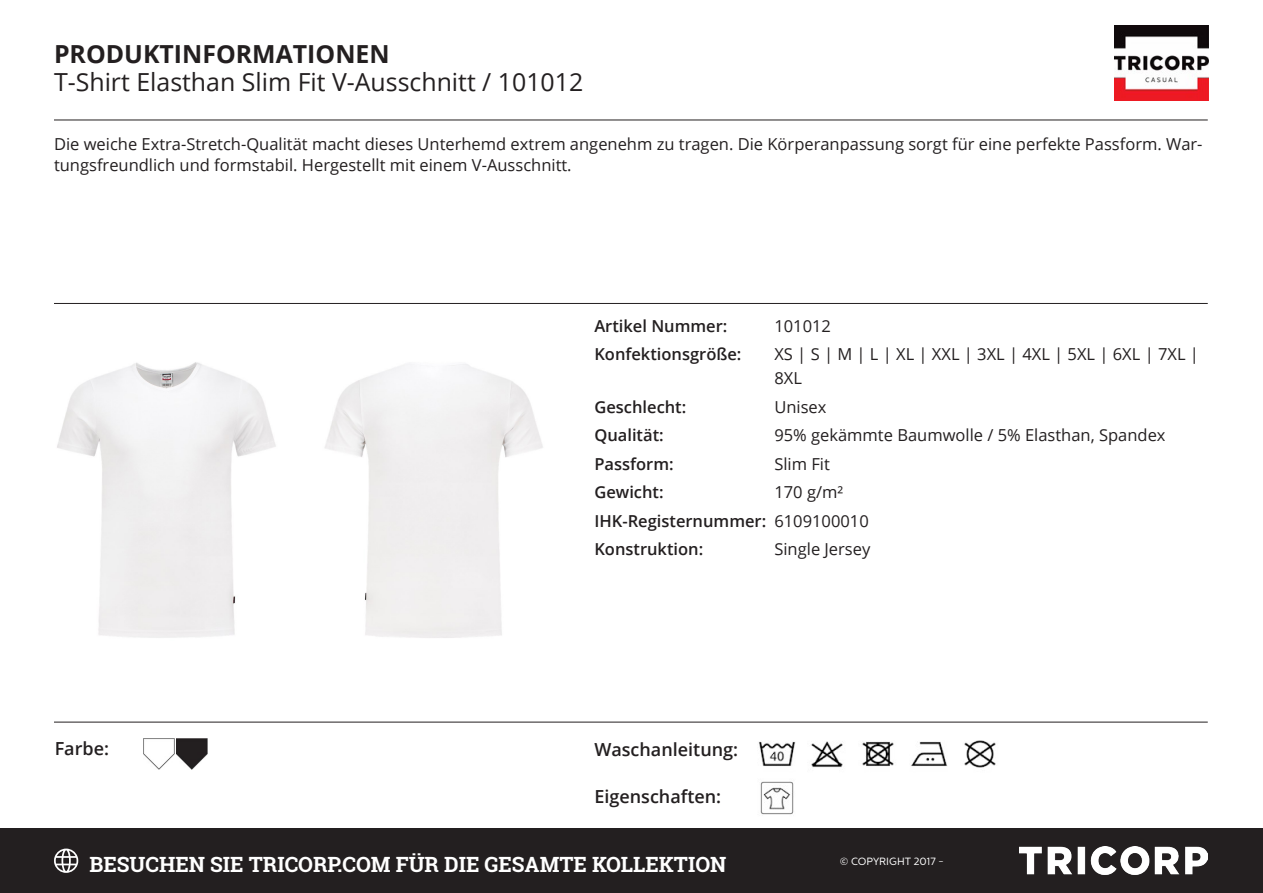
<style>
.page{position:relative;width:1263px;height:893px;background:#fff}
.page>*{position:absolute;margin:0;border:0;box-sizing:border-box;transform-origin:0 0}
.t1{font:24.9px "Open Sans";color:#231f20}
.t2{font:700 24.9px "Open Sans";color:#231f20}
.t3{font:700 21px "Roboto Slab";color:#fff}
.t4{font:600 18px "Open Sans";color:#231f20}
.Kenmerken{font:16.5px/21px "Open Sans";color:#231f20}
.Kenmerk{font:16.5px/24px "Open Sans";color:#231f20}
.Kenmerk-2{font:600 16.5px "Open Sans";color:#231f20}
.t5{font:10.5px "Centrale Sans";color:#fff}
.s1{font-weight:400}
</style>
<div class="page">
<img style="left:1114px;top:26px;width:95px;height:74px">
<img style="left:57px;top:362px;width:219px;height:276px">
<img style="left:325px;top:364px;width:218px;height:274px">
<img style="left:862px;top:741px;width:32px;height:25px">
<img style="left:758px;top:741px;width:38px;height:25px">
<img style="left:811px;top:741px;width:32px;height:27px">
<img style="left:964px;top:740px;width:32px;height:28px">
<img style="left:911px;top:741px;width:37px;height:25px">
<img style="left:760px;top:781px;width:34px;height:34px">
<img style="left:143px;top:738px;width:31px;height:31px">
<img style="left:176px;top:738px;width:31px;height:31px">
<hr style="left:54px;top:120px;width:1154px;height:1px;background:#231f20">
<hr style="left:54px;top:303px;width:1154px;height:1px;background:#231f20">
<hr style="left:54px;top:722px;width:1154px;height:1px;background:#231f20">
<div style="left:0;top:828px;width:1263px;height:65px;background:#231f20"></div>
<svg style="left:54px;top:849px;width:24px;height:24px"></svg>
<img style="left:1020px;top:847px;width:188px;height:28px">
<p class="t2" style="left:54px;top:36px;width:337px">PRODUKTINFORMATIONEN</p>
<p class="t1" style="left:54px;top:65px;width:531px">T-Shirt Elasthan Slim Fit V-Ausschnitt / 101012</p>
<p class="Kenmerken" style="left:54px;top:133px;width:1150px">Die weiche Extra-Stretch-Qualität macht dieses Unterhemd extrem angenehm zu tragen. Die Körperanpassung sorgt für eine perfekte Passform. War&shy;tungsfreundlich und formstabil. Hergestellt mit einem V-Ausschnitt.</p>
<p class="t4" style="left:55px;top:736px;width:56px">Farbe:</p>
<p class="Kenmerk-2" style="left:594px;top:314px;width:135px">Artikel Nummer:</p>
<p class="Kenmerk" style="left:774px;top:313px;width:58px">101012</p>
<p class="Kenmerk-2" style="left:594px;top:343px;width:149px">Konfektionsgröße:</p>
<p class="Kenmerk" style="left:774px;top:342px;width:426px">XS | S | M | L | XL | XXL | 3XL | 4XL | 5XL | 6XL | 7XL |<br>8XL</p>
<p class="Kenmerk-2" style="left:594px;top:395px;width:93px">Geschlecht:</p>
<p class="Kenmerk" style="left:774px;top:394px;width:54px">Unisex</p>
<p class="Kenmerk-2" style="left:594px;top:424px;width:71px">Qualität:</p>
<p class="Kenmerk" style="left:774px;top:423px;width:393px">95% gekämmte Baumwolle / 5% Elasthan, Spandex</p>
<p class="Kenmerk-2" style="left:594px;top:452px;width:81px">Passform:</p>
<p class="Kenmerk" style="left:774px;top:451px;width:57px">Slim Fit</p>
<p class="Kenmerk-2" style="left:594px;top:481px;width:71px">Gewicht:</p>
<p class="Kenmerk" style="left:774px;top:480px;width:70px">170 g/m²</p>
<p class="Kenmerk-2" style="left:594px;top:509px;width:276px">IHK-Registernummer: <span class="s1">6109100010</span></p>
<p class="Kenmerk-2" style="left:594px;top:538px;width:110px">Konstruktion:</p>
<p class="Kenmerk" style="left:774px;top:537px;width:97px">Single Jersey</p>
<p class="t4" style="left:594px;top:737px;width:145px">Waschanleitung:</p>
<p class="t4" style="left:594px;top:784px;width:128px">Eigenschaften:</p>
<p class="t3" style="left:90px;top:850px;width:638px">BESUCHEN SIE TRICORP.COM FÜR DIE GESAMTE KOLLEKTION</p>
<p class="t5" style="left:840px;top:855px;width:106px">© COPYRIGHT 2017 -</p>
</div>
